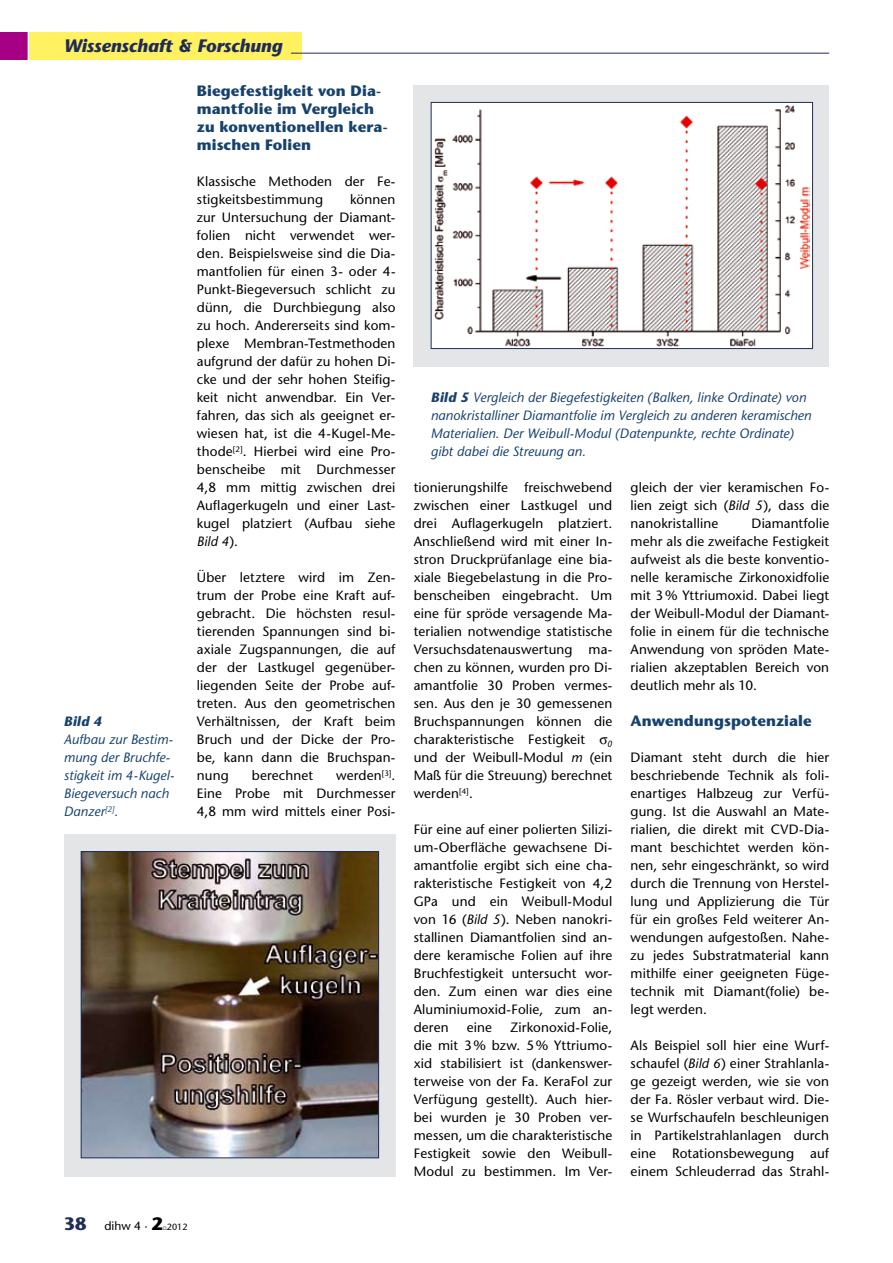
<style>
.page{position:relative;width:893px;height:1263px;background:#fff}
.page>*{position:absolute;margin:0;border:0;box-sizing:border-box;transform-origin:0 0}
.t1{font:italic 700 18px "Stone Sans";color:#202c58}
.t2{font:700 15px/18px "Stone Sans";letter-spacing:.01em;color:#17426d}
.t3{font:13.5px/18px "Stone Sans";letter-spacing:.01em;color:#000;text-align:justify}
.t4{font:italic 13.5px/18px "Stone Sans";letter-spacing:.005em;color:#17426d}
.t5{font:italic 700 13.5px "Stone Sans";color:#17426d}
.t6{font:12px "Stone Sans";color:#000}
.t7{font:italic 9px "Stone Sans";color:#000}
.s1{font-style:italic}
.s2{font-weight:700;font-size:18px;color:#202c58}
.s3{font-weight:700;font-size:18px}
.s4{font-size:9px}
.s5{font-weight:700}
</style>
<div class="page">
<div style="left:0;top:32px;width:301px;height:28px;background:#fff15f"></div>
<hr style="left:291px;top:53px;width:538px;height:1px;background:#202c58">
<div style="left:0;top:32px;width:28px;height:28px;background:#a60084"></div>
<hr style="left:28px;top:16px;width:1px;height:57px;background:#fff">
<div style="left:414px;top:85px;width:415px;height:281px;background:#e3e5e6"></div>
<div style="left:64px;top:834px;width:331px;height:342px;background:#e3e5e6"></div>
<img style="left:83px;top:853px;width:294px;height:303px">
<div style="left:81px;top:851px;width:298px;height:307px;border:1px solid #202c58"></div>
<img style="left:433px;top:105px;width:376px;height:242px">
<div style="left:431px;top:102px;width:382px;height:247px;border:1px solid #202c58"></div>
<h1 class="t1" style="left:64px;top:34px;width:220px">Wissenschaft &amp; Forschung</h1>
<p class="t2" style="left:197px;top:82px;width:193px">Biegefestigkeit von Dia&shy;mantfolie im Vergleich zu konventionellen kera&shy;mischen Folien</p>
<p class="t3" style="left:197px;top:172px;width:200px">Klassische Methoden der Fe&shy;stigkeitsbestimmung</p>
<p class="t3" style="left:197px;top:190px;width:200px;text-indent:153px">können zur Untersuchung der Diamant&shy;folien nicht verwendet wer&shy;den. Beispielsweise sind die Dia&shy;mantfolien für einen 3- oder 4- Punkt-Biegeversuch schlicht zu dünn, die Durchbiegung also zu hoch. Andererseits sind kom&shy;plexe Membran-Testmethoden aufgrund der dafür zu hohen Di&shy;cke und der sehr hohen Steifig&shy;keit nicht anwendbar. Ein Ver&shy;fahren, das sich als geeignet er&shy;wiesen hat, ist die 4-Kugel-Me&shy;thode<sup>[2]</sup>. Hierbei wird eine Pro&shy;benscheibe mit Durchmesser 4,8 mm mittig zwischen drei Auflagerkugeln und einer Last&shy;kugel platziert (Aufbau siehe <span class="s1">Bild 4</span>).</p>
<p class="t3" style="left:197px;top:568px;width:200px">Über letztere wird im Zen&shy;trum der Probe eine Kraft auf&shy;gebracht. Die höchsten resul&shy;tierenden Spannungen sind bi&shy;axiale Zugspannungen, die auf der der Lastkugel gegenüber&shy;liegenden Seite der Probe auf&shy;treten. Aus den geometrischen Verhältnissen, der Kraft beim Bruch und der Dicke der Pro&shy;be, kann dann die Bruchspan&shy;nung</p>
<p class="t5" style="left:64px;top:713px;width:40px">Bild 4</p>
<p class="t4" style="left:64px;top:730px;width:112px">Aufbau zur Bestim&shy;mung der Bruchfe&shy;stigkeit im 4-Kugel-<br>Biegeversuch nach<br>Danzer<sup>[2]</sup>.</p>
<p class="t3" style="left:197px;top:766px;width:200px;text-indent:139px">werden<sup>[3]</sup>.<br>Eine Probe mit Durchmesser 4,8 mm wird mittels einer Posi-</p>
<p class="t3" style="left:252px;top:766px;width:63px">berechnet</p>
<p class="t6" style="left:64px;top:1219px;width:125px"><span class="s2">38</span> dihw 4 · <span class="s3">2</span> <span class="s4">2012</span></p>
<p class="t4" style="left:431px;top:388px;width:382px"><span class="s5">Bild 5</span> Vergleich der Biegefestigkeiten (Balken, linke Ordinate) von nanokristalliner Diamantfolie im Vergleich zu anderen keramischen Materialien. Der Weibull-Modul (Datenpunkte, rechte Ordinate) gibt dabei die Streuung an.</p>
<p class="t3" style="left:631px;top:478px;width:200px">gleich der vier keramischen Fo&shy;lien zeigt sich (<span class="s1">Bild 5</span>), dass die nanokristalline</p>
<p class="t3" style="left:414px;top:478px;width:200px">tionierungshilfe freischwebend zwischen einer Lastkugel und drei Auflagerkugeln platziert.<br>Anschließend wird mit einer In&shy;stron Druckprüfanlage eine bia&shy;xiale Biegebelastung in die Pro&shy;benscheiben eingebracht. Um eine für spröde versagende Ma&shy;terialien notwendige statistische Versuchsdatenauswertung ma&shy;chen zu können, wurden pro Di&shy;amantfolie 30 Proben vermes&shy;sen. Aus den je 30 gemessenen Bruchspannungen können die charakteristische Festigkeit</p>
<p class="t3" style="left:631px;top:514px;width:200px;text-indent:121px">Diamantfolie mehr als die zweifache Festigkeit aufweist als die beste konventio&shy;nelle keramische Zirkonoxidfolie mit 3% Yttriumoxid. Dabei liegt der Weibull-Modul der Diamant&shy;folie in einem für die technische Anwendung von spröden Mate&shy;rialien akzeptablen Bereich von deutlich mehr als 10.</p>
<p class="t2" style="left:631px;top:712px;width:183px">Anwendungspotenziale</p>
<p class="t3" style="left:631px;top:748px;width:200px">Diamant steht durch die hier beschriebende Technik als foli&shy;enartiges Halbzeug zur Verfü&shy;gung. Ist die Auswahl an Mate&shy;rialien, die direkt mit CVD-Dia&shy;mant beschichtet werden kön&shy;nen, sehr eingeschränkt, so wird durch die Trennung von Herstel&shy;lung und Applizierung die Tür für ein großes Feld weiterer An&shy;wendungen aufgestoßen. Nahe&shy;zu jedes Substratmaterial kann mithilfe einer geeigneten Füge&shy;technik mit Diamant(folie) be&shy;legt werden.</p>
<p class="t3" style="left:631px;top:1036px;width:200px">Als Beispiel soll hier eine Wurf&shy;schaufel (<span class="s1">Bild 6</span>) einer Strahlanla&shy;ge gezeigt werden, wie sie von der Fa. Rösler verbaut wird. Die&shy;se Wurfschaufeln beschleunigen in Partikelstrahlanlagen durch eine Rotationsbewegung auf einem Schleuderrad das Strahl-</p>
<p class="t7" style="left:607px;top:738px;width:7px">0</p>
<p class="t3" style="left:414px;top:748px;width:200px">und der Weibull-Modul <span class="s1">m</span> (ein Maß für die Streuung) berechnet werden<sup>[4]</sup>.</p>
<p class="t3" style="left:414px;top:820px;width:200px">Für eine auf einer polierten Silizi&shy;um-Oberfläche gewachsene Di&shy;amantfolie ergibt sich eine cha&shy;rakteristische Festigkeit von 4,2<br>GPa und ein Weibull-Modul von 16 (<span class="s1">Bild 5</span>). Neben nanokri&shy;stallinen Diamantfolien sind an&shy;dere keramische Folien auf ihre Bruchfestigkeit untersucht wor&shy;den. Zum einen war dies eine Aluminiumoxid-Folie, zum an&shy;deren</p>
<p class="t3" style="left:414px;top:1018px;width:200px;text-indent:97px">Zirkonoxid-Folie, die mit 3% bzw. 5% Yttriumo&shy;xid stabilisiert ist (dankenswer&shy;terweise von der Fa. KeraFol zur Verfügung gestellt). Auch hier&shy;bei wurden je 30 Proben ver&shy;messen, um die charakteristische Festigkeit sowie den Weibull-Modul zu bestimmen. Im Ver-</p>
<p class="t3" style="left:467px;top:1018px;width:27px">eine</p>
</div>
